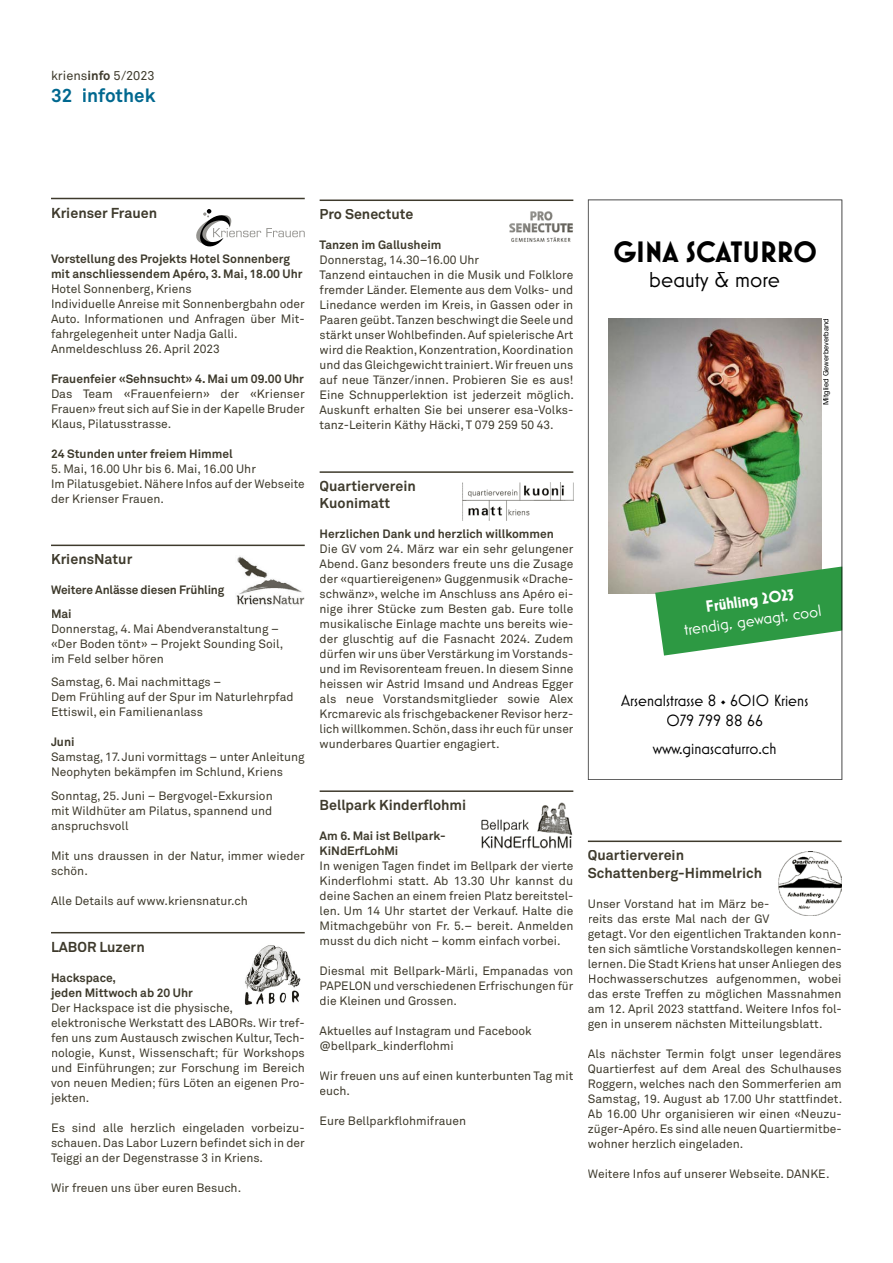
<style>
.page{position:relative;width:893px;height:1263px;background:#fff}
.page>*{position:absolute;margin:0;border:0;box-sizing:border-box;transform-origin:0 0}
.t1{font:700 30px "Mostra Nuova";color:#000}
.t2{font:22.5px "Mostra Nuova";color:#000}
.t3{font:700 18.75px "Akkurat Pro";color:#00688f}
.t4{font:16.5px/19.8px "Mostra Nuova";color:#000;text-align:center}
.t5{font:16.5px "Mostra Nuova";color:#fff}
.t6{font:700 16.5px "Mostra Nuova";color:#fff}
.t7{font:700 14.25px/17.2px "Akkurat Pro";color:#3e3a2c}
.t8{font:12.75px "Akkurat Pro";color:#3e3a2c}
.t9{font:12px/15px "Akkurat Pro";color:#3e3a2c}
.t10{font:700 12px/15px "Akkurat Pro";color:#3e3a2c}
.t11{font:7.5px "Helvetica Neue LT Std";color:#000}
.s1{font-weight:700}
</style>
<div class="page">
<hr style="left:588px;top:840px;width:254px;height:2px;background:#3e3a2c">
<img style="left:779px;top:852px;width:63px;height:64px">
<hr style="left:320px;top:200px;width:253px;height:1px;background:#3e3a2c">
<hr style="left:320px;top:471px;width:253px;height:2px;background:#3e3a2c">
<hr style="left:320px;top:790px;width:253px;height:2px;background:#3e3a2c">
<img style="left:510px;top:211px;width:63px;height:31px">
<img style="left:463px;top:483px;width:110px;height:37px">
<img style="left:481px;top:802px;width:92px;height:47px">
<hr style="left:51px;top:198px;width:254px;height:1px;background:#3e3a2c">
<hr style="left:51px;top:545px;width:254px;height:1px;background:#3e3a2c">
<hr style="left:51px;top:932px;width:254px;height:1px;background:#3e3a2c">
<svg style="left:196px;top:209px;width:109px;height:37px"></svg>
<img style="left:236px;top:556px;width:69px;height:49px">
<img style="left:244px;top:945px;width:57px;height:60px">
<svg style="left:588px;top:200px;width:254px;height:580px"></svg>
<svg style="left:655px;top:566px;width:187px;height:89px;background:#61ac6e"></svg>
<p class="t8" style="left:51px;top:68px;width:105px">kriens<span class="s1">info</span> 5/2023</p>
<h3 class="t3" style="left:51px;top:84px;width:106px">32 infothek</h3>
<p class="t7" style="left:51px;top:204px;width:108px">Krienser Frauen</p>
<p class="t10" style="left:51px;top:251px;width:253px">Vorstellung des Projekts Hotel Sonnenberg mit anschliessendem Apéro, 3. Mai, 18.00 Uhr</p>
<p class="t9" style="left:51px;top:281px;width:255px">Hotel Sonnenberg, Kriens<br>Individuelle Anreise mit Sonnenbergbahn oder Auto. Informationen und Anfragen über Mit&shy;fahrgelegenheit unter Nadja Galli.<br>Anmeldeschluss 26. April 2023</p>
<p class="t10" style="left:51px;top:371px;width:255px">Frauenfeier «Sehnsucht» 4. Mai um 09.00 Uhr</p>
<p class="t9" style="left:51px;top:386px;width:255px;text-align:justify">Das Team «Frauenfeiern» der «Krienser Frauen» freut sich auf Sie in der Kapelle Bruder Klaus, Pilatusstrasse.</p>
<p class="t10" style="left:51px;top:446px;width:183px">24 Stunden unter freiem Himmel</p>
<p class="t9" style="left:51px;top:461px;width:255px">5. Mai, 16.00 Uhr bis 6. Mai, 16.00 Uhr<br>Im Pilatusgebiet. Nähere Infos auf der Webseite der Krienser Frauen.</p>
<p class="t7" style="left:51px;top:551px;width:83px">KriensNatur</p>
<p class="t10" style="left:51px;top:578px;width:175px;line-height:23.5px">Weitere Anlässe diesen Frühling<br>Mai</p>
<p class="t9" style="left:51px;top:621px;width:234px">Donnerstag, 4. Mai Abendveranstaltung – «Der Boden tönt» – Projekt Sounding Soil, im Feld selber hören</p>
<p class="t9" style="left:51px;top:675px;width:244px">Samstag, 6. Mai nachmittags –<br>Dem Frühling auf der Spur im Naturlehrpfad<br>Ettiswil, ein Familienanlass</p>
<p class="t10" style="left:51px;top:735px;width:25px">Juni</p>
<p class="t9" style="left:51px;top:750px;width:255px">Samstag, 17. Juni vormittags – unter Anleitung<br>Neophyten bekämpfen im Schlund, Kriens</p>
<p class="t9" style="left:51px;top:788px;width:223px;text-align:justify">Sonntag, 25. Juni – Bergvogel-Exkursion mit Wildhüter am Pilatus, spannend und anspruchsvoll</p>
<p class="t9" style="left:51px;top:848px;width:255px">Mit uns draussen in der Natur, immer wieder schön.</p>
<p class="t9" style="left:51px;top:893px;width:198px">Alle Details auf www.kriensnatur.ch</p>
<p class="t7" style="left:51px;top:938px;width:95px">LABOR Luzern</p>
<p class="t10" style="left:51px;top:970px;width:143px">Hackspace,<br>jeden Mittwoch ab 20 Uhr</p>
<p class="t9" style="left:51px;top:1000px;width:255px">Der Hackspace ist die physische, elektronische Werkstatt des LABORs. Wir tref&shy;fen uns zum Austausch zwischen Kultur, Tech&shy;nologie, Kunst, Wissenschaft; für Workshops und Einführungen; zur Forschung im Bereich von neuen Medien; fürs Löten an eigenen Pro&shy;jekten.</p>
<p class="t9" style="left:51px;top:1120px;width:255px;text-align:justify">Es sind alle herzlich eingeladen vorbeizu&shy;schauen. Das Labor Luzern befindet sich in der Teiggi an der Degenstrasse 3 in Kriens.</p>
<p class="t9" style="left:51px;top:1180px;width:192px">Wir freuen uns über euren Besuch.</p>
<p class="t7" style="left:320px;top:206px;width:95px">Pro Senectute</p>
<p class="t10" style="left:320px;top:238px;width:123px">Tanzen im Gallusheim</p>
<p class="t9" style="left:320px;top:253px;width:256px">Donnerstag, 14.30–16.00 Uhr<br>Tanzend eintauchen in die Musik und Folklore fremder Länder. Elemente aus dem Volks- und Linedance werden im Kreis, in Gassen oder in Paaren geübt. Tanzen beschwingt die Seele und stärkt unser Wohlbefinden. Auf spielerische Art wird die Reaktion, Konzentration, Koordination und das Gleichgewicht trainiert. Wir freuen uns auf neue Tänzer/innen. Probieren Sie es aus!<br>Eine Schnupperlektion ist jederzeit möglich.<br>Auskunft erhalten Sie bei unserer esa-Volks&shy;tanz-Leiterin Käthy Häcki, T 079 259 50 43.</p>
<h1 class="t1" style="left:613px;top:234px;width:205px">GINA SCATURRO</h1>
<h2 class="t2" style="left:649px;top:267px;width:132px">beauty &amp; more</h2>
<p class="t11" style="left:821px;top:405px;width:88px;rotate:-90deg">Mitglied Gewerbeverband</p>
<p class="t7" style="left:320px;top:478px;width:98px">Quartierverein<br>Kuonimatt</p>
<p class="t10" style="left:320px;top:527px;width:236px">Herzlichen Dank und herzlich willkommen</p>
<p class="t9" style="left:320px;top:542px;width:255px;text-align:justify">Die GV vom 24. März war ein sehr gelungener Abend. Ganz besonders freute uns die Zusage der «quartiereigenen» Guggenmusik «Drache&shy;schwänz», welche im Anschluss ans Apéro ei&shy;nige ihrer Stücke zum Besten gab. Eure tolle musikalische Einlage machte uns bereits wie&shy;der gluschtig auf die Fasnacht 2024. Zudem dürfen wir uns über Verstärkung im Vorstands&shy;und im Revisorenteam freuen. In diesem Sinne heissen wir Astrid Imsand und Andreas Egger als neue Vorstandsmitglieder sowie Alex Krcmarevic als frischgebackener Revisor herz&shy;lich willkommen. Schön, dass ihr euch für unser wunderbares Quartier engagiert.</p>
<h3 class="t6" style="left:704px;top:597px;width:91px;rotate:-8deg">Frühling 2023</h3>
<h3 class="t5" style="left:683px;top:620px;width:140px;rotate:-8deg">trendig, gewagt, cool</h3>
<h3 class="t4" style="left:621px;top:690px;width:189px">Arsenalstrasse 8 ◊ 6010 Kriens<br>079 799 88 66</h3>
<h3 class="t4" style="left:653px;top:738px;width:125px">www.ginascaturro.ch</h3>
<p class="t7" style="left:320px;top:797px;width:148px">Bellpark Kinderflohmi</p>
<p class="t10" style="left:320px;top:829px;width:127px">Am 6. Mai ist Bellpark-<br>KiNdErfLohMi</p>
<p class="t9" style="left:320px;top:859px;width:255px;text-align:justify">In wenigen Tagen findet im Bellpark der vierte Kinderflohmi statt. Ab 13.30 Uhr kannst du deine Sachen an einem freien Platz bereitstel&shy;len. Um 14 Uhr startet der Verkauf. Halte die Mitmachgebühr von Fr. 5.– bereit. Anmelden musst du dich nicht – komm einfach vorbei.</p>
<p class="t9" style="left:320px;top:964px;width:255px;text-align:justify">Diesmal mit Bellpark-Märli, Empanadas von PAPELON und verschiedenen Erfrischungen für die Kleinen und Grossen.</p>
<p class="t9" style="left:320px;top:1024px;width:214px">Aktuelles auf Instagram und Facebook @bellpark_kinderflohmi</p>
<p class="t9" style="left:320px;top:1069px;width:255px">Wir freuen uns auf einen kunterbunten Tag mit euch.</p>
<p class="t9" style="left:320px;top:1114px;width:148px">Eure Bellparkflohmifrauen</p>
<p class="t7" style="left:588px;top:847px;width:176px">Quartierverein<br>Schattenberg-Himmelrich</p>
<p class="t9" style="left:588px;top:896px;width:255px">Unser Vorstand hat im März be-<br>reits das erste Mal nach der GV<br>getagt. Vor den eigentlichen Traktanden konn&shy;ten sich sämtliche Vorstandskollegen kennen&shy;lernen. Die Stadt Kriens hat unser Anliegen des Hochwasserschutzes aufgenommen, wobei das erste Treffen zu möglichen Massnahmen am 12. April 2023 stattfand. Weitere Infos fol&shy;gen in unserem nächsten Mitteilungsblatt.</p>
<p class="t9" style="left:588px;top:1046px;width:256px;text-align:justify">Als nächster Termin folgt unser legendäres Quartierfest auf dem Areal des Schulhauses Roggern, welches nach den Sommerferien am Samstag, 19. August ab 17.00 Uhr stattfindet.<br>Ab 16.00 Uhr organisieren wir einen «Neuzu&shy;züger-Apéro. Es sind alle neuen Quartiermitbe&shy;wohner herzlich eingeladen.</p>
<p class="t9" style="left:588px;top:1166px;width:243px">Weitere Infos auf unserer Webseite. DANKE.</p>
</div>
